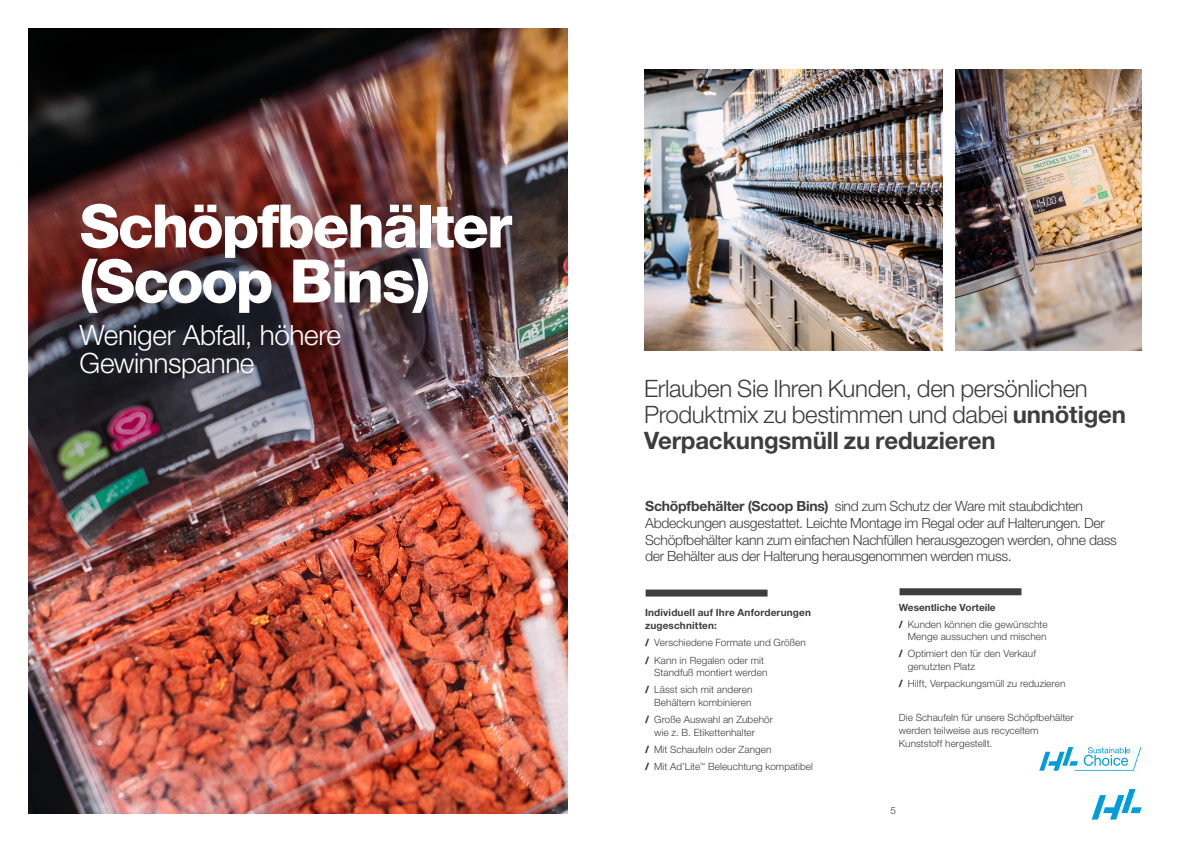
<style>
.page{position:relative;width:1191px;height:842px;background:#fff}
.page>*{position:absolute;margin:0;border:0;box-sizing:border-box;transform-origin:0 0}
.BEA_Concept_Body_tex{font:800 60px/55px "Helvetica Neue LTW1 G";letter-spacing:-.035em;color:#fff}
.Concept_small_Headli{font:300 28px/28px "Helvetica Neue LTW1 G";letter-spacing:-.015em;color:#fff}
.BEA_Concept_Body_tex-2{font:300 24px/26px "Helvetica Neue LTW1 G";letter-spacing:-.015em;color:#3e3e3f}
.Concept_small_Headli-2{font:300 14px/16.8px "Helvetica Neue LTW1 G";letter-spacing:-.02em;color:#3e3e3f}
.Concept_small_Headli-3{font:300 10px/12.8px "Helvetica Neue LTW1 G";letter-spacing:.005em;color:#3e3e3f}
.Concept_small_Headli-4{font:700 10px/13px "Helvetica Neue LTW1 G";letter-spacing:.015em;color:#3e3e3f}
.s1{font-weight:700}
.s2{font-weight:800}
</style>
<div class="page">
<svg style="left:1092px;top:789px;width:49px;height:30px"></svg>
<img style="left:28px;top:28px;width:539px;height:785px">
<img style="left:28px;top:57px;width:496px;height:483px">
<img style="left:955px;top:70px;width:186px;height:280px">
<img style="left:644px;top:70px;width:298px;height:281px">
<div style="left:899px;top:588px;width:122px;height:7px;background:#3e3e3f"></div>
<svg style="left:1039px;top:747px;width:102px;height:24px"></svg>
<div style="left:645px;top:589px;width:122px;height:7px;background:#3e3e3f"></div>
<p class="BEA_Concept_Body_tex" style="left:80px;top:199px;width:434px">Schöpfbehälter (Scoop Bins)</p>
<p class="Concept_small_Headli" style="left:80px;top:320px;width:263px">Weniger Abfall, höhere<br>Gewinnspanne</p>
<p class="BEA_Concept_Body_tex-2" style="left:644px;top:375px;width:483px">Erlauben Sie Ihren Kunden, den persönlichen<br>Produktmix zu bestimmen und dabei <span class="s1">unnötigen<br>Verpackungsmüll zu reduzieren</span></p>
<p class="Concept_small_Headli-2" style="left:645px;top:497px;width:473px"><span class="s1">Schöpfbehälter (Scoop Bins)</span> sind zum Schutz der Ware mit staubdichten Abdeckungen ausgestattet. Leichte Montage im Regal oder auf Halterungen. Der Schöpfbehälter kann zum einfachen Nachfüllen herausgezogen werden, ohne dass der Behälter aus der Halterung herausgenommen werden muss.</p>
<p class="Concept_small_Headli-4" style="left:898px;top:600px;width:98px">Wesentliche Vorteile</p>
<p class="Concept_small_Headli-3" style="left:898px;top:618px;width:150px;text-align:right"><span class="s2">/</span> Kunden können die gewünschte<br>Menge aussuchen und mischen</p>
<p class="Concept_small_Headli-3" style="left:908px;top:647px;width:130px;text-indent:-9px"><span class="s2">/</span> Optimiert den für den Verkauf genutzten Platz</p>
<p class="Concept_small_Headli-3" style="left:898px;top:677px;width:168px"><span class="s2">/</span> Hilft, Verpackungsmüll zu reduzieren</p>
<p class="Concept_small_Headli-3" style="left:898px;top:711px;width:176px">Die Schaufeln für unsere Schöpfbehälter werden teilweise aus recyceltem<br>Kunststoff hergestellt.</p>
<p class="Concept_small_Headli-4" style="left:645px;top:606px;width:167px">Individuell auf Ihre Anforderungen zugeschnitten:</p>
<p class="Concept_small_Headli-3" style="left:645px;top:636px;width:162px"><span class="s2">/</span> Verschiedene Formate und Größen</p>
<p class="Concept_small_Headli-3" style="left:654px;top:653px;width:115px;text-indent:-9px"><span class="s2">/</span> Kann in Regalen oder mit<br>Standfuß montiert werden</p>
<p class="Concept_small_Headli-3" style="left:645px;top:683px;width:109px;text-align:right"><span class="s2">/</span> Lässt sich mit anderen<br>Behältern kombinieren</p>
<p class="Concept_small_Headli-3" style="left:654px;top:713px;width:120px;text-indent:-9px"><span class="s2">/</span> Große Auswahl an Zubehör wie z. B. Etikettenhalter</p>
<p class="Concept_small_Headli-3" style="left:645px;top:743px;width:128px"><span class="s2">/</span> Mit Schaufeln oder Zangen</p>
<p class="Concept_small_Headli-3" style="left:645px;top:760px;width:169px"><span class="s2">/</span> Mit Ad’Lite<sup>™</sup> Beleuchtung kompatibel</p>
<p class="Concept_small_Headli-3" style="left:890px;top:803px;width:7px">5</p>
</div>
